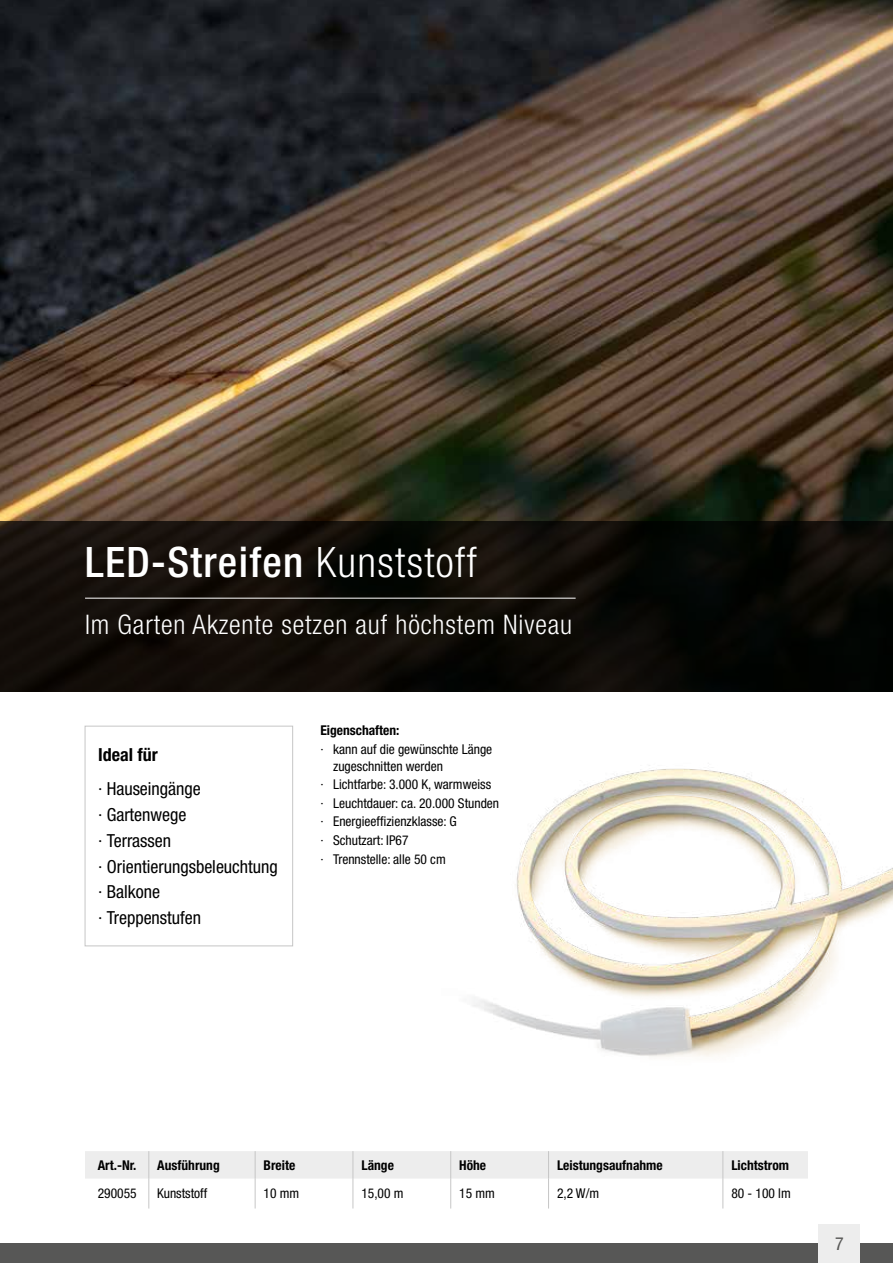
<style>
.page{position:relative;width:893px;height:1263px;background:#fff}
.page>*{position:absolute;margin:0;border:0;box-sizing:border-box;transform-origin:0 0}
.t1{font:500 condensed 42px "Helvetica Neue LT Pro";letter-spacing:.03em;color:#fff}
.t2{font:300 condensed 27px "Helvetica Neue LT Pro";letter-spacing:.03em;color:#fff}
.t3{font:condensed 18px/25.8px "Helvetica Neue LT Pro";color:#000}
.t4{font:700 condensed 18px "Helvetica Neue LT Pro";color:#000}
.t5{font:condensed 18px "Helvetica Neue LT Pro";color:#575756}
.t6{font:condensed 13.5px/18.6px "Helvetica Neue LT Pro";color:#000}
.t7{font:700 condensed 13.5px "Helvetica Neue LT Pro";color:#000}
.s1{font-weight:300}
</style>
<div class="page">
<img style="left:0;top:0;width:893px;height:522px">
<svg style="left:0;top:522px;width:893px;height:170px;background:#0e0b07"></svg>
<div style="left:85px;top:726px;width:208px;height:220px;border:1px solid #c6c6c6"></div>
<hr style="left:85px;top:598px;width:491px;height:1px;background:#fff">
<div style="left:0;top:1243px;width:893px;height:20px;background:#575756"></div>
<div style="left:819px;top:1225px;width:41px;height:38px;background:#ededed"></div>
<img style="left:472px;top:765px;width:421px;height:292px">
<svg style="left:85px;top:1151px;width:723px;height:57px"></svg>
<h1 class="t1" style="left:85px;top:537px;width:393px">LED-Streifen <span class="s1">Kunststoff</span></h1>
<h2 class="t2" style="left:85px;top:609px;width:488px">Im Garten Akzente setzen auf höchstem Niveau</h2>
<h3 class="t4" style="left:98px;top:743px;width:61px">Ideal für</h3>
<h3 class="t3" style="left:98px;top:775px;width:181px">· Hauseingänge<br>· Gartenwege<br>· Terrassen<br>· Orientierungsbeleuchtung · Balkone<br>· Treppenstufen</h3>
<p class="t7" style="left:320px;top:722px;width:81px">Eigenschaften:</p>
<p class="t6" style="left:333px;top:741px;width:161px;line-height:16.5px;text-indent:-13px">· kann auf die gewünschte Länge zugeschnitten werden</p>
<p class="t6" style="left:320px;top:775px;width:180px">· Lichtfarbe: 3.000 K, warmweiss<br>· Leuchtdauer: ca. 20.000 Stunden · Energieeffizienzklasse: G<br>· Schutzart: IP67<br>· Trennstelle: alle 50 cm</p>
<p class="t7" style="left:98px;top:1157px;width:40px">Art.-Nr.</p>
<p class="t7" style="left:157px;top:1157px;width:64px">Ausführung</p>
<p class="t7" style="left:264px;top:1157px;width:33px">Breite</p>
<p class="t7" style="left:361px;top:1157px;width:34px">Länge</p>
<p class="t7" style="left:459px;top:1157px;width:28px">Höhe</p>
<p class="t7" style="left:557px;top:1157px;width:107px">Leistungsaufnahme</p>
<p class="t7" style="left:731px;top:1157px;width:59px">Lichtstrom</p>
<p class="t6" style="left:98px;top:1184px;width:40px">290055</p>
<p class="t6" style="left:157px;top:1184px;width:51px">Kunststoff</p>
<p class="t6" style="left:264px;top:1184px;width:37px">10 mm</p>
<p class="t6" style="left:361px;top:1184px;width:44px">15,00 m</p>
<p class="t6" style="left:459px;top:1184px;width:37px">15 mm</p>
<p class="t6" style="left:557px;top:1184px;width:44px">2,2 W/m</p>
<p class="t6" style="left:731px;top:1184px;width:61px">80 - 100 lm</p>
<h3 class="t5" style="left:835px;top:1233px;width:10px">7</h3>
</div>
